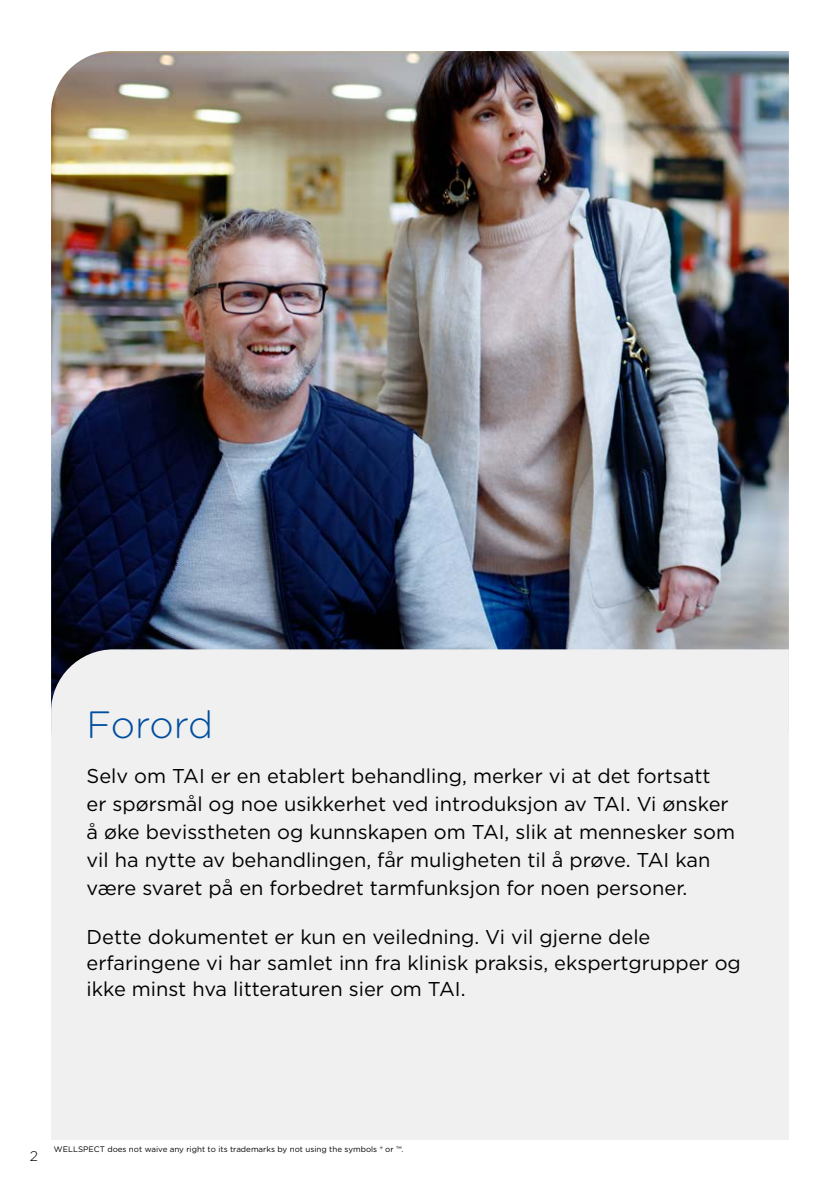
<style>
.page{position:relative;width:840px;height:1191px;background:#fff}
.page>*{position:absolute;margin:0;border:0;box-sizing:border-box;transform-origin:0 0}
.Header_1B{font:300 38px "Gotham Rounded";letter-spacing:-.015em;color:#004f9f}
.Ingress{font:20px/28px "Gotham";color:#000}
.Body_Gotham_Light_9{font:20px/26px "Gotham";color:#000}
.t1{font:300 14px "Gotham Rounded";color:#000}
.t2{font:8px "Gotham Rounded";color:#000}
</style>
<div class="page">
<img style="left:51px;top:51px;width:737px;height:598px">
<div style="left:51px;top:649px;width:737px;height:491px;background:#f0f0f0"></div>
<p class="Header_1B" style="left:86px;top:699px;width:128px">Forord</p>
<p class="Ingress" style="left:86px;top:762px;width:649px">Selv om TAI er en etablert behandling, merker vi at det fortsatt er spørsmål og noe usikkerhet ved introduksjon av TAI. Vi ønsker å øke bevisstheten og kunnskapen om TAI, slik at mennesker som vil ha nytte av behandlingen, får muligheten til å prøve. TAI kan være svaret på en forbedret tarmfunksjon for noen personer.</p>
<p class="Body_Gotham_Light_9" style="left:86px;top:923px;width:655px">Dette dokumentet er kun en veiledning. Vi vil gjerne dele erfaringene vi har samlet inn fra klinisk praksis, ekspertgrupper og ikke minst hva litteraturen sier om TAI.</p>
<p class="t1" style="left:30px;top:1146px;width:10px">2</p>
<p class="t2" style="left:54px;top:1143px;width:351px">WELLSPECT does not waive any right to its trademarks by not using the symbols ® or ™.</p>
</div>
